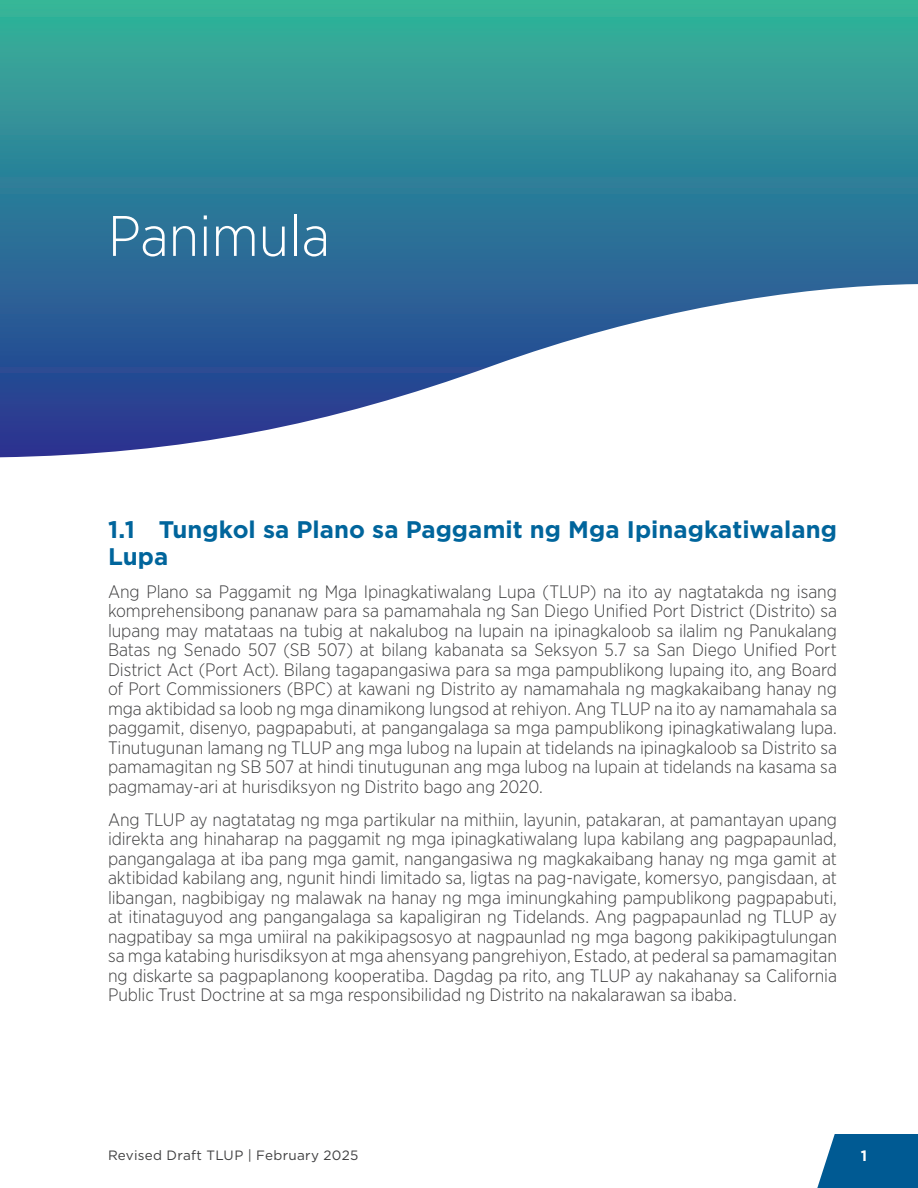
<style>
.page{position:relative;width:918px;height:1188px;background:#fff}
.page>*{position:absolute;margin:0;border:0;box-sizing:border-box;transform-origin:0 0}
.t1{font:300 57px "Gotham Narrow";color:#fff}
.t2{font:700 24px/27px "Gotham";color:#00659c}
.t3{font:300 18px/19.5px "Gotham Narrow";letter-spacing:-.005em;color:#3e3e3f;text-align:justify}
.t4{font:700 15px "Gotham";color:#fff}
.t5{font:13.5px "Gotham";letter-spacing:.02em;color:#3e3e3f}
</style>
<div class="page">
<svg style="left:0;top:0;width:918px;height:457px"></svg>
<svg style="left:817px;top:1134px;width:101px;height:54px;background:#16689c"></svg>
<h1 class="t1" style="left:108px;top:201px;width:224px">Panimula</h1>
<h2 class="t2" style="left:108px;top:516px;width:730px">1.1 Tungkol sa Plano sa Paggamit ng Mga Ipinagkatiwalang<br>Lupa</h2>
<p class="t3" style="left:108px;top:581px;width:731px">Ang Plano sa Paggamit ng Mga Ipinagkatiwalang Lupa (TLUP) na ito ay nagtatakda ng isang komprehensibong pananaw para sa pamamahala ng San Diego Unified Port District (Distrito) sa lupang may matataas na tubig at nakalubog na lupain na ipinagkaloob sa ilalim ng Panukalang Batas ng Senado 507 (SB 507) at bilang kabanata sa Seksyon 5.7 sa San Diego Unified Port District Act (Port Act). Bilang tagapangasiwa para sa mga pampublikong lupaing ito, ang Board of Port Commissioners (BPC) at kawani ng Distrito ay namamahala ng magkakaibang hanay ng mga aktibidad sa loob ng mga dinamikong lungsod at rehiyon. Ang TLUP na ito ay namamahala sa paggamit, disenyo, pagpapabuti, at pangangalaga sa mga pampublikong ipinagkatiwalang lupa.<br>Tinutugunan lamang ng TLUP ang mga lubog na lupain at tidelands na ipinagkaloob sa Distrito sa pamamagitan ng SB 507 at hindi tinutugunan ang mga lubog na lupain at tidelands na kasama sa pagmamay-ari at hurisdiksyon ng Distrito bago ang 2020.</p>
<p class="t3" style="left:108px;top:809px;width:731px">Ang TLUP ay nagtatatag ng mga partikular na mithiin, layunin, patakaran, at pamantayan upang idirekta ang hinaharap na paggamit ng mga ipinagkatiwalang lupa kabilang ang pagpapaunlad, pangangalaga at iba pang mga gamit, nangangasiwa ng magkakaibang hanay ng mga gamit at aktibidad kabilang ang, ngunit hindi limitado sa, ligtas na pag-navigate, komersyo, pangisdaan, at libangan, nagbibigay ng malawak na hanay ng mga iminungkahing pampublikong pagpapabuti, at itinataguyod ang pangangalaga sa kapaligiran ng Tidelands. Ang pagpapaunlad ng TLUP ay nagpatibay sa mga umiiral na pakikipagsosyo at nagpaunlad ng mga bagong pakikipagtulungan sa mga katabing hurisdiksyon at mga ahensyang pangrehiyon, Estado, at pederal sa pamamagitan ng diskarte sa pagpaplanong kooperatiba. Dagdag pa rito, ang TLUP ay nakahanay sa California Public Trust Doctrine at sa mga responsibilidad ng Distrito na nakalarawan sa ibaba.</p>
<p class="t5" style="left:108px;top:1146px;width:252px">Revised Draft TLUP | February 2025</p>
<p class="t4" style="left:861px;top:1146px;width:8px">1</p>
</div>
